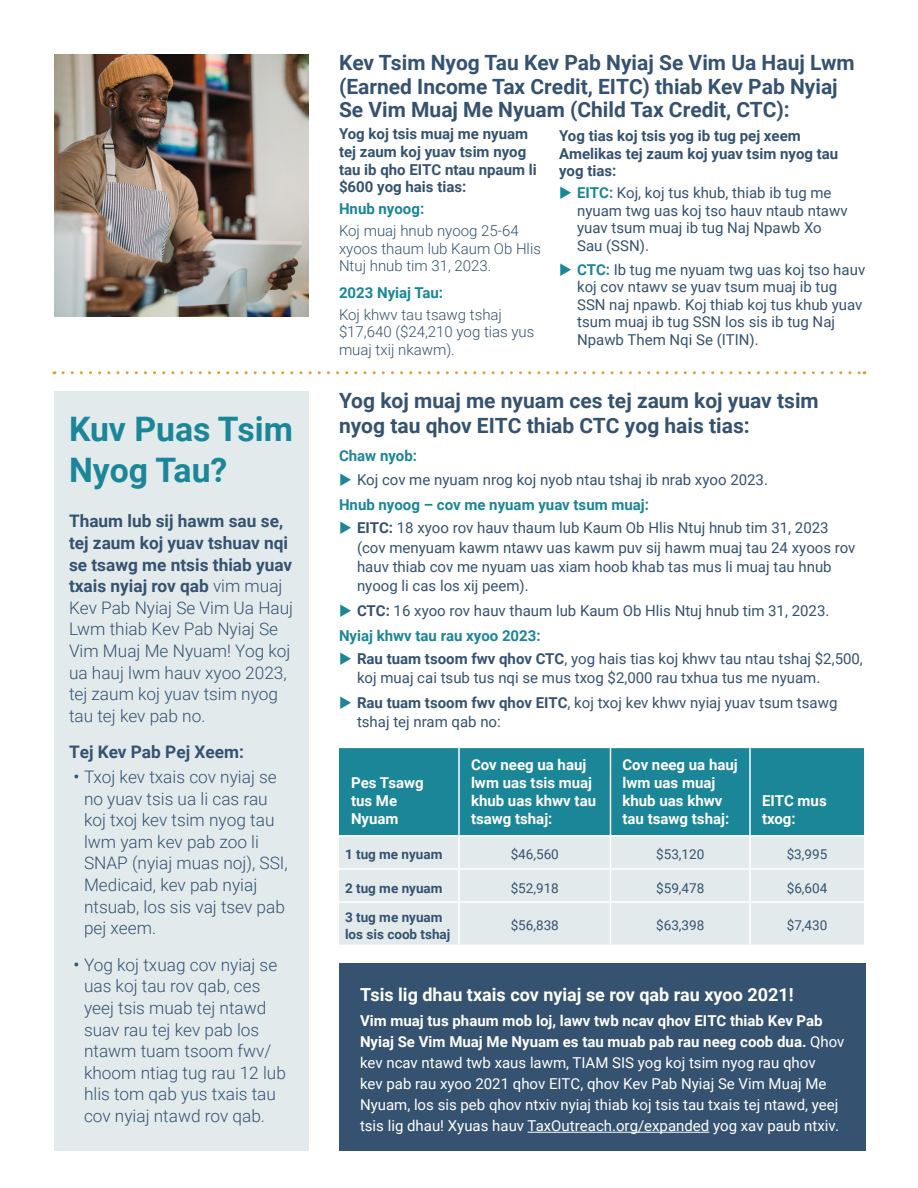
<style>
.page{position:relative;width:918px;height:1188px;background:#fff}
.page>*{position:absolute;margin:0;border:0;box-sizing:border-box;transform-origin:0 0}
.t1{font:700 33.75px/40.5px "Roboto";color:#1b8698}
.t2{font:700 21px/23.7px "Roboto";color:#355270}
.t3{font:700 18px "Roboto";color:#fff}
.t4{font:300 17.25px/21.6px "Roboto";color:#355270}
.t5{font:700 17.25px "Roboto";color:#355270}
.t6{font:15px/17.5px "Roboto";color:#355270}
.t7{font:15px/21px "Roboto";color:#fff}
.t8{font:700 15px/17.5px "Roboto";color:#355270}
.t9{font:700 15px/18px "Roboto";color:#fff}
.t10{font:300 15px/17.5px "Roboto";color:#355270}
.t11{font:700 15px "Roboto";color:#1b8698}
.t12{font:13.5px "Roboto";color:#355270}
.t13{font:700 13.5px/16.5px "Roboto";color:#355270}
.s1{font-weight:700}
.s2{font-weight:400;font-size:18px}
.s3{font-weight:700;color:#1b8698}
</style>
<div class="page">
<div style="left:54px;top:391px;width:255px;height:760px;background:#e2eaec"></div>
<div style="left:339px;top:748px;width:525px;height:87px;background:#1b8698"></div>
<div style="left:339px;top:837px;width:525px;height:108px;background:#e2eaec"></div>
<hr style="left:458px;top:748px;width:2px;height:87px;background:#fff">
<hr style="left:610px;top:748px;width:1px;height:87px;background:#fff">
<hr style="left:749px;top:748px;width:2px;height:87px;background:#fff">
<hr style="left:458px;top:837px;width:2px;height:31px;background:#fff">
<hr style="left:610px;top:837px;width:1px;height:31px;background:#fff">
<hr style="left:749px;top:837px;width:2px;height:31px;background:#fff">
<hr style="left:339px;top:868px;width:120px;height:2px;background:#fff">
<hr style="left:459px;top:868px;width:151px;height:2px;background:#fff">
<hr style="left:458px;top:870px;width:2px;height:31px;background:#fff">
<hr style="left:610px;top:868px;width:140px;height:2px;background:#fff">
<hr style="left:610px;top:870px;width:1px;height:31px;background:#fff">
<hr style="left:750px;top:868px;width:114px;height:2px;background:#fff">
<hr style="left:749px;top:870px;width:2px;height:31px;background:#fff">
<hr style="left:339px;top:901px;width:120px;height:2px;background:#fff">
<hr style="left:459px;top:901px;width:151px;height:2px;background:#fff">
<hr style="left:458px;top:903px;width:2px;height:42px;background:#fff">
<hr style="left:610px;top:901px;width:140px;height:2px;background:#fff">
<hr style="left:610px;top:903px;width:1px;height:42px;background:#fff">
<hr style="left:750px;top:901px;width:114px;height:2px;background:#fff">
<hr style="left:749px;top:903px;width:2px;height:42px;background:#fff">
<div style="left:339px;top:964px;width:527px;height:187px;background:#355270"></div>
<hr style="left:528px;top:1132px;width:181px;height:1px;background:#fff">
<img style="left:54px;top:54px;width:255px;height:262px">
<svg style="left:63px;top:371px;width:802px;height:3px"></svg>
<h1 class="t1" style="left:69px;top:408px;width:226px">Kuv Puas Tsim<br>Nyog Tau?</h1>
<p class="t4" style="left:69px;top:510px;width:226px"><span class="s1">Thaum lub sij hawm sau se, tej zaum koj yuav tshuav nqi se tsawg me ntsis thiab yuav txais nyiaj rov qab</span> vim muaj<br>Kev Pab Nyiaj Se Vim Ua Hauj<br>Lwm thiab Kev Pab Nyiaj Se<br>Vim Muaj Me Nyuam! Yog koj ua hauj lwm hauv xyoo 2023, tej zaum koj yuav tsim nyog tau tej kev pab no.</p>
<p class="t5" style="left:69px;top:740px;width:176px">Tej Kev Pab Pej Xeem:</p>
<p class="t4" style="left:84px;top:765px;width:205px;text-indent:-10px"><span class="s2">•</span> Txoj kev txais cov nyiaj se no yuav tsis ua li cas rau koj txoj kev tsim nyog tau lwm yam kev pab zoo li<br>SNAP (nyiaj muas noj), SSI,<br>Medicaid, kev pab nyiaj ntsuab, los sis vaj tsev pab pej xeem.</p>
<p class="t4" style="left:84px;top:953px;width:203px;text-indent:-10px"><span class="s2">•</span> Yog koj txuag cov nyiaj se uas koj tau rov qab, ces yeej tsis muab tej ntawd suav rau tej kev pab los ntawm tuam tsoom fwv/ khoom ntiag tug rau 12 lub hlis tom qab yus txais tau cov nyiaj ntawd rov qab.</p>
<h2 class="t2" style="left:339px;top:50px;width:517px">Kev Tsim Nyog Tau Kev Pab Nyiaj Se Vim Ua Hauj Lwm (Earned Income Tax Credit, EITC) thiab Kev Pab Nyiaj<br>Se Vim Muaj Me Nyuam (Child Tax Credit, CTC):</h2>
<p class="t8" style="left:339px;top:125px;width:199px">Yog koj tsis muaj me nyuam tej zaum koj yuav tsim nyog tau ib qho EITC ntau npaum li $600 yog hais tias:</p>
<p class="t11" style="left:339px;top:198px;width:87px">Hnub nyoog:</p>
<p class="t10" style="left:339px;top:222px;width:203px">Koj muaj hnub nyoog 25-64 xyoos thaum lub Kaum Ob Hlis<br>Ntuj hnub tim 31, 2023.</p>
<p class="t11" style="left:339px;top:282px;width:106px">2023 Nyiaj Tau:</p>
<p class="t10" style="left:339px;top:305px;width:197px">Koj khwv tau tsawg tshaj $17,640 ($24,210 yog tias yus muaj txij nkawm).</p>
<p class="t8" style="left:559px;top:127px;width:281px">Yog tias koj tsis yog ib tug pej xeem<br>Amelikas tej zaum koj yuav tsim nyog tau yog tias:</p>
<p class="t6" style="left:577px;top:184px;width:272px"><span class="s3">EITC:</span> Koj, koj tus khub, thiab ib tug me nyuam twg uas koj tso hauv ntaub ntawv yuav tsum muaj ib tug Naj Npawb Xo<br>Sau (SSN).</p>
<p class="t6" style="left:577px;top:260px;width:290px"><span class="s3">CTC:</span> Ib tug me nyuam twg uas koj tso hauv koj cov ntawv se yuav tsum muaj ib tug SSN naj npawb. Koj thiab koj tus khub yuav tsum muaj ib tug SSN los sis ib tug Naj Npawb Them Nqi Se (ITIN).</p>
<h2 class="t2" style="left:339px;top:387px;width:481px;line-height:25px">Yog koj muaj me nyuam ces tej zaum koj yuav tsim nyog tau qhov EITC thiab CTC yog hais tias:</h2>
<p class="t11" style="left:339px;top:445px;width:80px">Chaw nyob:</p>
<p class="t6" style="left:357px;top:470px;width:413px">Koj cov me nyuam nrog koj nyob ntau tshaj ib nrab xyoo 2023.</p>
<p class="t6" style="left:357px;top:492px;width:473px;line-height:23.5px;text-indent:-18px"><span class="s3">Hnub nyoog – cov me nyuam yuav tsum muaj:<br></span><span class="s1">EITC:</span> 18 xyoo rov hauv thaum lub Kaum Ob Hlis Ntuj hnub tim 31, 2023</p>
<p class="t6" style="left:357px;top:537px;width:500px;line-height:19px">(cov menyuam kawm ntawv uas kawm puv sij hawm muaj tau 24 xyoos rov hauv thiab cov me nyuam uas xiam hoob khab tas mus li muaj tau hnub nyoog li cas los xij peem).</p>
<p class="t6" style="left:339px;top:597px;width:492px;line-height:25px;text-indent:18px"><span class="s1">CTC:</span> 16 xyoo rov hauv thaum lub Kaum Ob Hlis Ntuj hnub tim 31, 2023.<br><span class="s3">Nyiaj khwv tau rau xyoo 2023:</span></p>
<p class="t6" style="left:357px;top:649px;width:507px;line-height:19px"><span class="s1">Rau tuam tsoom fwv qhov CTC</span>, yog hais tias koj khwv tau ntau tshaj $2,500, koj muaj cai tsub tus nqi se mus txog $2,000 rau txhua tus me nyuam.</p>
<p class="t6" style="left:357px;top:693px;width:482px;line-height:19px"><span class="s1">Rau tuam tsoom fwv qhov EITC</span>, koj txoj kev khwv nyiaj yuav tsum tsawg tshaj tej nram qab no:</p>
<p class="t9" style="left:351px;top:773px;width:74px">Pes Tsawg tus Me<br>Nyuam</p>
<p class="t9" style="left:471px;top:755px;width:127px">Cov neeg ua hauj lwm uas tsis muaj khub uas khwv tau tsawg tshaj:</p>
<p class="t9" style="left:622px;top:755px;width:117px">Cov neeg ua hauj lwm uas muaj khub uas khwv tau tsawg tshaj:</p>
<p class="t9" style="left:762px;top:791px;width:66px">EITC mus txog:</p>
<p class="t13" style="left:345px;top:846px;width:99px">1 tug me nyuam</p>
<p class="t12" style="left:511px;top:845px;width:50px">$46,560</p>
<p class="t12" style="left:656px;top:845px;width:50px">$53,120</p>
<p class="t12" style="left:787px;top:845px;width:42px">$3,995</p>
<p class="t13" style="left:345px;top:879px;width:99px">2 tug me nyuam</p>
<p class="t12" style="left:511px;top:878px;width:50px">$52,918</p>
<p class="t12" style="left:656px;top:878px;width:50px">$59,478</p>
<p class="t12" style="left:787px;top:878px;width:42px">$6,604</p>
<p class="t13" style="left:345px;top:909px;width:107px">3 tug me nyuam los sis coob tshaj</p>
<p class="t12" style="left:511px;top:916px;width:50px">$56,838</p>
<p class="t12" style="left:656px;top:916px;width:50px">$63,398</p>
<p class="t12" style="left:787px;top:916px;width:42px">$7,430</p>
<p class="t3" style="left:360px;top:982px;width:435px">Tsis lig dhau txais cov nyiaj se rov qab rau xyoo 2021!</p>
<p class="t7" style="left:360px;top:1010px;width:486px"><span class="s1">Vim muaj tus phaum mob loj, lawv twb ncav qhov EITC thiab Kev Pab Nyiaj Se Vim Muaj Me Nyuam es tau muab pab rau neeg coob dua.</span> Qhov kev ncav ntawd twb xaus lawm, TIAM SIS yog koj tsim nyog rau qhov<br>kev pab rau xyoo 2021 qhov EITC, qhov Kev Pab Nyiaj Se Vim Muaj Me Nyuam, los sis peb qhov ntxiv nyiaj thiab koj tsis tau txais tej ntawd, yeej tsis lig dhau! Xyuas hauv TaxOutreach.org/expanded yog xav paub ntxiv.</p>
</div>
